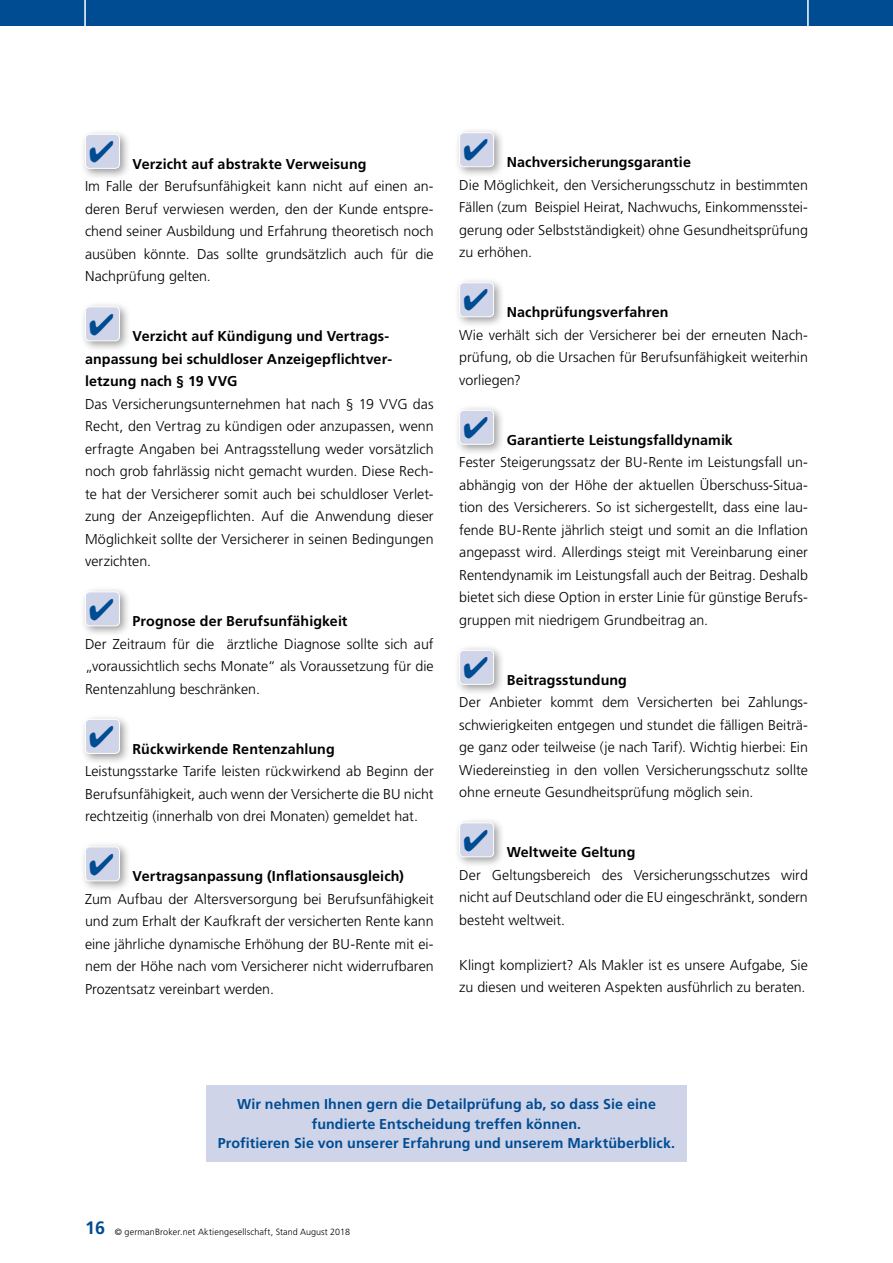
<style>
.page{position:relative;width:893px;height:1263px;background:#fff}
.page>*{position:absolute;margin:0;border:0;box-sizing:border-box;transform-origin:0 0}
.t1{font:300 14.25px/22.5px "Frutiger";color:#000}
.t2{font:700 14.25px/19.5px "Frutiger";letter-spacing:.01em;color:#004c93;text-align:center}
.t3{font:700 14.25px/22.5px "Frutiger";letter-spacing:.01em;color:#000}
.t4{font:300 9px "Frutiger";letter-spacing:.015em;color:#000}
.s1{font-weight:700}
.s2{font-weight:700;font-size:18px;color:#004c93}
</style>
<div class="page">
<div style="left:0;top:0;width:893px;height:26px;background:#004c93"></div>
<hr style="left:84px;top:0;width:2px;height:34px;background:#fff">
<hr style="left:807px;top:0;width:2px;height:34px;background:#fff">
<div style="left:80px;top:129px;width:51px;height:51px;background:#000;opacity:.4"></div>
<div style="left:85px;top:134px;width:34px;height:34px;background:#cfd4e8;border-radius:4px"></div>
<div style="left:85px;top:134px;width:35px;height:35px;border:1px solid #fff;border-radius:4px"></div>
<div style="left:80px;top:301px;width:51px;height:51px;background:#000;opacity:.4"></div>
<div style="left:85px;top:307px;width:34px;height:34px;background:#cfd4e8;border-radius:4px"></div>
<div style="left:85px;top:306px;width:35px;height:35px;border:1px solid #fff;border-radius:4px"></div>
<div style="left:80px;top:586px;width:51px;height:51px;background:#000;opacity:.4"></div>
<div style="left:85px;top:592px;width:34px;height:34px;background:#cfd4e8;border-radius:4px"></div>
<div style="left:85px;top:591px;width:35px;height:35px;border:1px solid #fff;border-radius:4px"></div>
<div style="left:80px;top:714px;width:51px;height:51px;background:#000;opacity:.4"></div>
<div style="left:85px;top:719px;width:34px;height:34px;background:#cfd4e8;border-radius:4px"></div>
<div style="left:85px;top:719px;width:35px;height:35px;border:1px solid #fff;border-radius:4px"></div>
<div style="left:80px;top:841px;width:51px;height:51px;background:#000;opacity:.4"></div>
<div style="left:85px;top:847px;width:34px;height:34px;background:#cfd4e8;border-radius:4px"></div>
<div style="left:85px;top:846px;width:35px;height:35px;border:1px solid #fff;border-radius:4px"></div>
<div style="left:454px;top:127px;width:51px;height:51px;background:#000;opacity:.4"></div>
<div style="left:460px;top:133px;width:34px;height:34px;background:#cfd4e8;border-radius:4px"></div>
<div style="left:459px;top:132px;width:35px;height:35px;border:1px solid #fff;border-radius:4px"></div>
<div style="left:454px;top:277px;width:51px;height:51px;background:#000;opacity:.4"></div>
<div style="left:460px;top:283px;width:34px;height:34px;background:#cfd4e8;border-radius:4px"></div>
<div style="left:459px;top:282px;width:35px;height:35px;border:1px solid #fff;border-radius:4px"></div>
<div style="left:454px;top:405px;width:51px;height:51px;background:#000;opacity:.4"></div>
<div style="left:460px;top:410px;width:34px;height:34px;background:#cfd4e8;border-radius:4px"></div>
<div style="left:459px;top:410px;width:35px;height:35px;border:1px solid #fff;border-radius:4px"></div>
<div style="left:454px;top:645px;width:51px;height:51px;background:#000;opacity:.4"></div>
<div style="left:460px;top:650px;width:34px;height:34px;background:#cfd4e8;border-radius:4px"></div>
<div style="left:459px;top:650px;width:35px;height:35px;border:1px solid #fff;border-radius:4px"></div>
<div style="left:454px;top:817px;width:51px;height:51px;background:#000;opacity:.4"></div>
<div style="left:460px;top:823px;width:34px;height:34px;background:#cfd4e8;border-radius:4px"></div>
<div style="left:459px;top:822px;width:35px;height:35px;border:1px solid #fff;border-radius:4px"></div>
<div style="left:206px;top:1085px;width:481px;height:76px;background:#cfd4e8"></div>
<p class="t1" style="left:85px;top:153px;width:350px"><sup>✔</sup> <span class="s1">Verzicht auf abstrakte Verweisung<br></span>Im Falle der Berufsunfähigkeit kann nicht auf einen an&shy;deren Beruf verwiesen werden, den der Kunde entspre&shy;chend seiner Ausbildung und Erfahrung theoretisch noch ausüben könnte. Das sollte grundsätzlich auch für die Nachprüfung gelten.</p>
<p class="t3" style="left:85px;top:325px;width:308px"><sup>✔</sup> Verzicht auf Kündigung und Vertrags&shy;anpassung bei schuldloser Anzeigepflichtver&shy;letzung nach § 19 VVG</p>
<p class="t1" style="left:85px;top:393px;width:350px;text-align:justify">Das Versicherungsunternehmen hat nach § 19 VVG das Recht, den Vertrag zu kündigen oder anzupassen, wenn erfragte Angaben bei Antragsstellung weder vorsätzlich noch grob fahrlässig nicht gemacht wurden. Diese Rech&shy;te hat der Versicherer somit auch bei schuldloser Verlet&shy;zung der Anzeigepflichten. Auf die Anwendung dieser Möglichkeit sollte der Versicherer in seinen Bedingungen verzichten.</p>
<p class="t1" style="left:85px;top:610px;width:350px"><sup>✔</sup> <span class="s1">Prognose der Berufsunfähigkeit<br></span>Der Zeitraum für die ärztliche Diagnose sollte sich auf „voraussichtlich sechs Monate“ als Voraussetzung für die Rentenzahlung beschränken.</p>
<p class="t1" style="left:85px;top:738px;width:350px"><sup>✔</sup> <span class="s1">Rückwirkende Rentenzahlung<br></span>Leistungsstarke Tarife leisten rückwirkend ab Beginn der Berufsunfähigkeit, auch wenn der Versicherte die BU nicht rechtzeitig (innerhalb von drei Monaten) gemeldet hat.</p>
<p class="t1" style="left:85px;top:865px;width:350px"><sup>✔</sup> <span class="s1">Vertragsanpassung (Inflationsausgleich)<br></span>Zum Aufbau der Altersversorgung bei Berufsunfähigkeit und zum Erhalt der Kaufkraft der versicherten Rente kann eine jährliche dynamische Erhöhung der BU-Rente mit ei&shy;nem der Höhe nach vom Versicherer nicht widerrufbaren Prozentsatz vereinbart werden.</p>
<p class="t1" style="left:459px;top:151px;width:350px"><sup>✔</sup> <span class="s1">Nachversicherungsgarantie<br></span>Die Möglichkeit, den Versicherungsschutz in bestimmten Fällen (zum Beispiel Heirat, Nachwuchs, Einkommensstei&shy;gerung oder Selbstständigkeit) ohne Gesundheitsprüfung zu erhöhen.</p>
<p class="t1" style="left:459px;top:301px;width:350px"><sup>✔</sup> <span class="s1">Nachprüfungsverfahren<br></span>Wie verhält sich der Versicherer bei der erneuten Nach&shy;prüfung, ob die Ursachen für Berufsunfähigkeit weiterhin vorliegen?</p>
<p class="t1" style="left:459px;top:429px;width:350px"><sup>✔</sup> <span class="s1">Garantierte Leistungsfalldynamik<br></span>Fester Steigerungssatz der BU-Rente im Leistungsfall un&shy;abhängig von der Höhe der aktuellen Überschuss-Situa&shy;tion des Versicherers. So ist sichergestellt, dass eine lau&shy;fende BU-Rente jährlich steigt und somit an die Inflation angepasst wird. Allerdings steigt mit Vereinbarung einer Rentendynamik im Leistungsfall auch der Beitrag. Deshalb bietet sich diese Option in erster Linie für günstige Berufs&shy;gruppen mit niedrigem Grundbeitrag an.</p>
<p class="t1" style="left:459px;top:669px;width:350px"><sup>✔</sup> <span class="s1">Beitragsstundung<br></span>Der Anbieter kommt dem Versicherten bei Zahlungs&shy;schwierigkeiten entgegen und stundet die fälligen Beiträ&shy;ge ganz oder teilweise (je nach Tarif). Wichtig hierbei: Ein Wiedereinstieg in den vollen Versicherungsschutz sollte ohne erneute Gesundheitsprüfung möglich sein.</p>
<p class="t1" style="left:459px;top:841px;width:350px"><sup>✔</sup> <span class="s1">Weltweite Geltung<br></span>Der Geltungsbereich des Versicherungsschutzes wird nicht auf Deutschland oder die EU eingeschränkt, sondern besteht weltweit.</p>
<p class="t1" style="left:459px;top:954px;width:350px">Klingt kompliziert? Als Makler ist es unsere Aufgabe, Sie zu diesen und weiteren Aspekten ausführlich zu beraten.</p>
<p class="t2" style="left:218px;top:1094px;width:459px">Wir nehmen Ihnen gern die Detailprüfung ab, so dass Sie eine fundierte Entscheidung treffen können.<br>Profitieren Sie von unserer Erfahrung und unserem Marktüberblick.</p>
<p class="t4" style="left:85px;top:1226px;width:267px"><span class="s2">16</span> © germanBroker.net Aktiengesellschaft, Stand August 2018</p>
</div>
